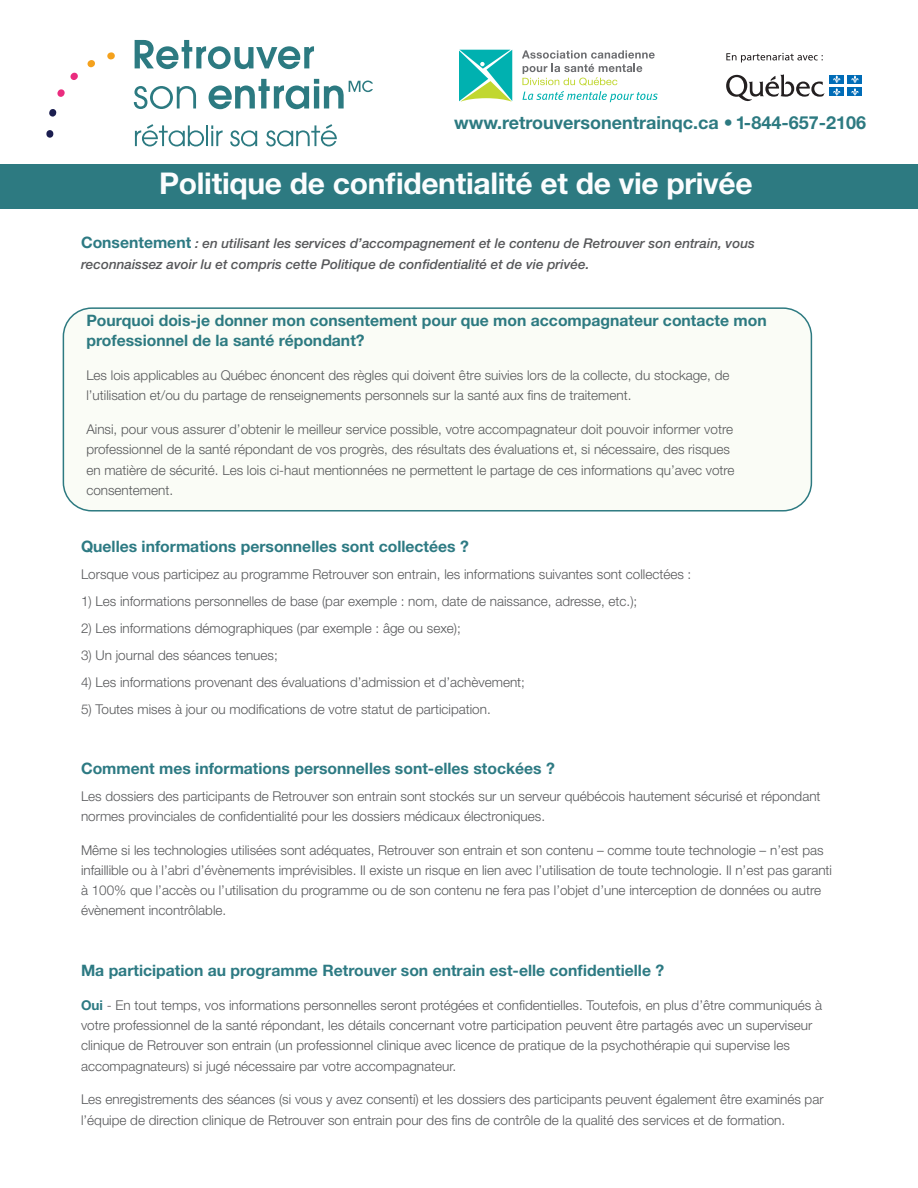
<style>
.page{position:relative;width:918px;height:1188px;background:#fff}
.page>*{position:absolute;margin:0;border:0;box-sizing:border-box;transform-origin:0 0}
.Header_1{font:700 30px "Helvetica Neue LT Std";letter-spacing:-.01em;color:#fbfdfe}
.t1{font:700 18px "Helvetica Neue LT Std";color:#2d7a81}
.Body_1{font:700 15.75px "Helvetica Neue LT Std";color:#2d7a83}
.Body_1-2{font:700 15.75px/20.2px "Helvetica Neue LT Std";color:#2d7a81}
.Body_1-3{font:300 13.5px/20.2px "Helvetica Neue LT Std";color:#57585a}
.Body_1-4{font:italic 500 13.5px/20.2px "Helvetica Neue LT Std";color:#57585a}
.s1{font-weight:700;font-style:normal;font-size:15.75px;color:#2d7a83}
.s2{font-weight:700;color:#2d7a83}
</style>
<div class="page">
<div style="left:0;top:164px;width:918px;height:45px;background:#2d7a81"></div>
<div style="left:63px;top:308px;width:748px;height:203px;background:#fafcf6;border-radius:28px"></div>
<div style="left:63px;top:307px;width:749px;height:205px;border:2px solid #2d7a81;border-radius:28px"></div>
<svg style="left:522px;top:50px;width:136px;height:52px"></svg>
<svg style="left:459px;top:50px;width:53px;height:52px;background:#4ac4ab"></svg>
<svg style="left:726px;top:74px;width:99px;height:27px"></svg>
<div style="left:830px;top:75px;width:14px;height:8px;background:#006cb7"></div>
<div style="left:848px;top:75px;width:14px;height:8px;background:#006cb7"></div>
<div style="left:830px;top:88px;width:14px;height:8px;background:#006cb7"></div>
<svg style="left:833px;top:75px;width:8px;height:21px"></svg>
<div style="left:848px;top:88px;width:14px;height:8px;background:#006cb7"></div>
<svg style="left:851px;top:75px;width:8px;height:21px"></svg>
<svg style="left:726px;top:53px;width:97px;height:9px"></svg>
<svg style="left:46px;top:109px;width:11px;height:29px"></svg>
<svg style="left:57px;top:89px;width:8px;height:8px"></svg>
<svg style="left:70px;top:72px;width:8px;height:8px"></svg>
<svg style="left:88px;top:60px;width:7px;height:7px"></svg>
<svg style="left:107px;top:52px;width:8px;height:7px"></svg>
<svg style="left:135px;top:124px;width:69px;height:22px"></svg>
<hr style="left:206px;top:125px;width:2px;height:21px;background:#2c7a81">
<svg style="left:211px;top:125px;width:12px;height:21px"></svg>
<svg style="left:230px;top:130px;width:27px;height:16px"></svg>
<svg style="left:266px;top:124px;width:71px;height:22px"></svg>
<svg style="left:135px;top:40px;width:179px;height:29px"></svg>
<svg style="left:134px;top:86px;width:62px;height:23px"></svg>
<svg style="left:209px;top:79px;width:164px;height:30px"></svg>
<p class="t1" style="left:454px;top:111px;width:413px">www.retrouversonentrainqc.ca • 1-844-657-2106</p>
<p class="Header_1" style="left:159px;top:165px;width:595px">Politique de confidentialité et de vie privée</p>
<p class="Body_1-4" style="left:81px;top:233px;width:675px"><span class="s1">Consentement</span> : en utilisant les services d’accompagnement et le contenu de Retrouver son entrain, vous reconnaissez avoir lu et compris cette Politique de confidentialité et de vie privée.</p>
<p class="Body_1-2" style="left:86px;top:310px;width:682px">Pourquoi dois-je donner mon consentement pour que mon accompagnateur contacte mon professionnel de la santé répondant?</p>
<p class="Body_1-3" style="left:86px;top:365px;width:645px">Les lois applicables au Québec énoncent des règles qui doivent être suivies lors de la collecte, du stockage, de l’utilisation et/ou du partage de renseignements personnels sur la santé aux fins de traitement.</p>
<p class="Body_1-3" style="left:86px;top:419px;width:650px">Ainsi, pour vous assurer d’obtenir le meilleur service possible, votre accompagnateur doit pouvoir informer votre professionnel de la santé répondant de vos progrès, des résultats des évaluations et, si nécessaire, des risques en matière de sécurité. Les lois ci-haut mentionnées ne permettent le partage de ces informations qu’avec votre consentement.</p>
<p class="Body_1" style="left:81px;top:537px;width:389px">Quelles informations personnelles sont collectées ?</p>
<p class="Body_1-3" style="left:81px;top:564px;width:612px">Lorsque vous participez au programme Retrouver son entrain, les informations suivantes sont collectées :</p>
<p class="Body_1-3" style="left:81px;top:591px;width:558px">1) Les informations personnelles de base (par exemple : nom, date de naissance, adresse, etc.);</p>
<p class="Body_1-3" style="left:81px;top:618px;width:381px">2) Les informations démographiques (par exemple : âge ou sexe);</p>
<p class="Body_1-3" style="left:81px;top:645px;width:198px">3) Un journal des séances tenues;</p>
<p class="Body_1-3" style="left:81px;top:672px;width:446px">4) Les informations provenant des évaluations d’admission et d’achèvement;</p>
<p class="Body_1-3" style="left:81px;top:699px;width:411px">5) Toutes mises à jour ou modifications de votre statut de participation.</p>
<p class="Body_1" style="left:81px;top:758px;width:475px">Comment mes informations personnelles sont-elles stockées ?</p>
<p class="Body_1-3" style="left:81px;top:785px;width:741px">Les dossiers des participants de Retrouver son entrain sont stockés sur un serveur québécois hautement sécurisé et répondant normes provinciales de confidentialité pour les dossiers médicaux électroniques.</p>
<p class="Body_1-3" style="left:81px;top:839px;width:753px">Même si les technologies utilisées sont adéquates, Retrouver son entrain et son contenu – comme toute technologie – n’est pas infaillible ou à l’abri d’évènements imprévisibles. Il existe un risque en lien avec l’utilisation de toute technologie. Il n’est pas garanti à 100% que l’accès ou l’utilisation du programme ou de son contenu ne fera pas l’objet d’une interception de données ou autre évènement incontrôlable.</p>
<p class="Body_1" style="left:81px;top:961px;width:585px">Ma participation au programme Retrouver son entrain est-elle confidentielle ?</p>
<p class="Body_1-3" style="left:81px;top:995px;width:743px"><span class="s2">Oui</span> - En tout temps, vos informations personnelles seront protégées et confidentielles. Toutefois, en plus d’être communiqués à votre professionnel de la santé répondant, les détails concernant votre participation peuvent être partagés avec un superviseur clinique de Retrouver son entrain (un professionnel clinique avec licence de pratique de la psychothérapie qui supervise les accompagnateurs) si jugé nécessaire par votre accompagnateur.</p>
<p class="Body_1-3" style="left:81px;top:1089px;width:744px">Les enregistrements des séances (si vous y avez consenti) et les dossiers des participants peuvent également être examinés par l’équipe de direction clinique de Retrouver son entrain pour des fins de contrôle de la qualité des services et de formation.</p>
</div>
